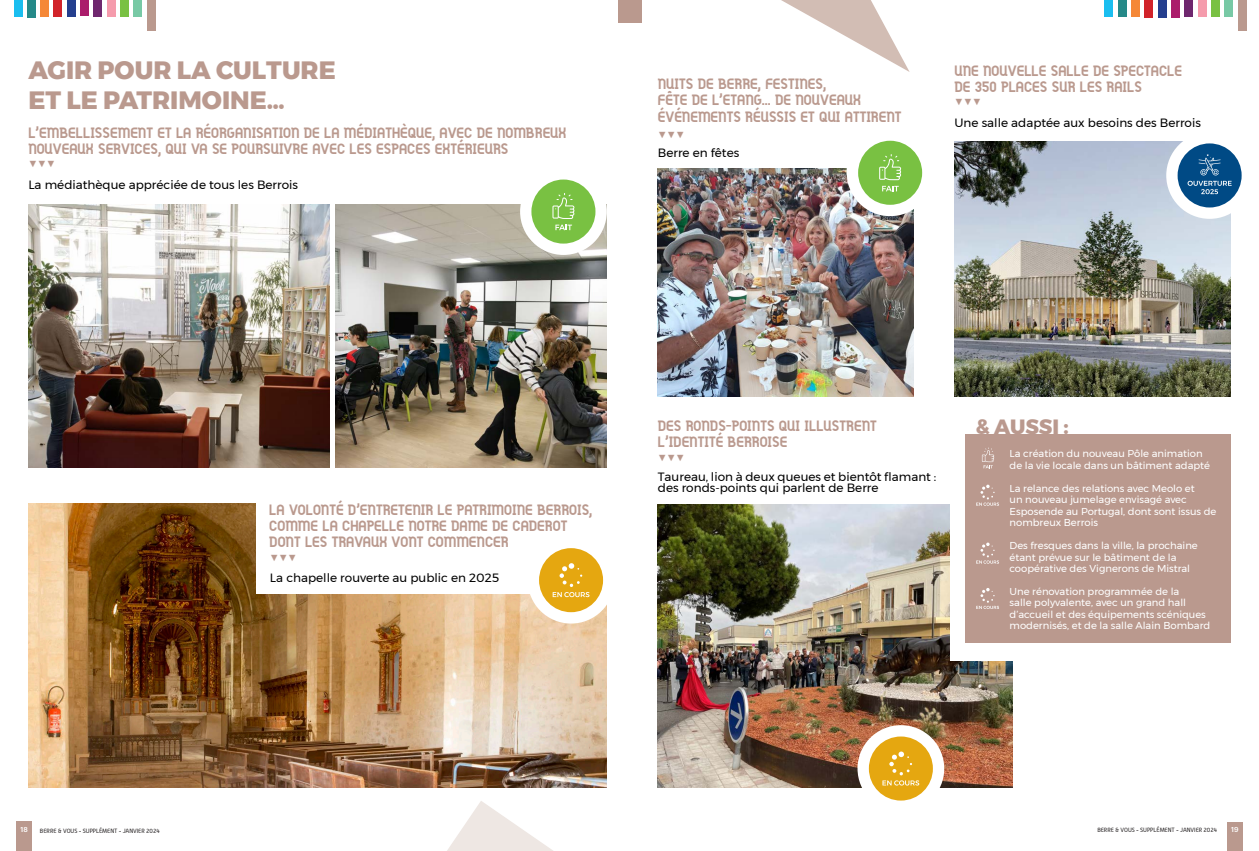
<style>
.page{position:relative;width:1259px;height:851px;background:#fff}
.page>*{position:absolute;margin:0;border:0;box-sizing:border-box;transform-origin:0 0}
.t1{font:800 25px/30px "Montserrat";color:#ba998e}
.t2{font:800 20.6px "Montserrat";color:#ba998e}
.t3{font:15px/16px "Gilbert Bold Preview 4";color:#ba998e}
.t4{font:12px/11.5px "Montserrat";color:#000001}
.t5{font:10px/11.5px "Montserrat";color:#fff}
.t6{font:500 7px "Graphik";color:#fff}
.t7{font:6px "Alwyn";color:#231f20}
</style>
<div class="page">
<img style="left:658px;top:504px;width:355px;height:283px">
<div style="left:950px;top:492px;width:142px;height:168px;background:#fff"></div>
<div style="left:630px;top:0;width:12px;height:23px;background:#ba998e"></div>
<svg style="left:448px;top:801px;width:104px;height:49px"></svg>
<svg style="left:781px;top:0;width:128px;height:72px"></svg>
<div style="left:618px;top:0;width:12px;height:23px;background:#ba998e"></div>
<div style="left:16px;top:821px;width:16px;height:29px;background:#ba998e"></div>
<div style="left:1227px;top:821px;width:15px;height:29px;background:#ba998e"></div>
<div style="left:27px;top:0;width:9px;height:17px;background:#258988"></div>
<div style="left:14px;top:0;width:8px;height:16px;background:#1abef0"></div>
<div style="left:147px;top:0;width:8px;height:31px;background:#ba998e"></div>
<div style="left:107px;top:0;width:9px;height:16px;background:#f59bac"></div>
<div style="left:94px;top:0;width:8px;height:16px;background:#6f276e"></div>
<div style="left:80px;top:0;width:9px;height:16px;background:#ab1c6b"></div>
<div style="left:67px;top:0;width:9px;height:16px;background:#253f8e"></div>
<div style="left:40px;top:0;width:9px;height:17px;background:#f58837"></div>
<div style="left:54px;top:0;width:8px;height:16px;background:#d1232a"></div>
<div style="left:134px;top:0;width:8px;height:16px;background:#78c9a5"></div>
<div style="left:120px;top:0;width:9px;height:16px;background:#79c142"></div>
<div style="left:1117px;top:0;width:9px;height:16px;background:#258988"></div>
<div style="left:1104px;top:0;width:9px;height:16px;background:#1abef0"></div>
<div style="left:1237px;top:0;width:9px;height:31px;background:#ba998e"></div>
<div style="left:1197px;top:0;width:9px;height:16px;background:#f59bac"></div>
<div style="left:1184px;top:0;width:9px;height:16px;background:#6f276e"></div>
<div style="left:1171px;top:0;width:8px;height:17px;background:#ab1c6b"></div>
<div style="left:1157px;top:0;width:9px;height:17px;background:#253f8e"></div>
<div style="left:1131px;top:0;width:8px;height:17px;background:#f58837"></div>
<div style="left:1144px;top:0;width:9px;height:17px;background:#d1232a"></div>
<div style="left:1224px;top:0;width:9px;height:16px;background:#78c9a5"></div>
<div style="left:1211px;top:0;width:8px;height:16px;background:#79c142"></div>
<img style="left:28px;top:204px;width:301px;height:263px">
<img style="left:335px;top:204px;width:272px;height:263px">
<img style="left:28px;top:503px;width:579px;height:284px">
<div style="left:256px;top:492px;width:373px;height:102px;background:#fff"></div>
<img style="left:658px;top:168px;width:255px;height:228px">
<img style="left:954px;top:141px;width:276px;height:255px">
<div style="left:520px;top:168px;width:87px;height:87px;background:#fff;border-radius:50%"></div>
<div style="left:531px;top:179px;width:64px;height:64px;background:#79c142;border-radius:50%"></div>
<svg style="left:552px;top:193px;width:23px;height:37px"></svg>
<div style="left:847px;top:129px;width:86px;height:87px;background:#fff;border-radius:50%"></div>
<div style="left:858px;top:141px;width:64px;height:64px;background:#79c142;border-radius:50%"></div>
<svg style="left:882px;top:186px;width:16px;height:5px"></svg>
<svg style="left:879px;top:154px;width:22px;height:26px"></svg>
<div style="left:857px;top:725px;width:87px;height:86px;background:#fff;border-radius:50%"></div>
<div style="left:869px;top:736px;width:64px;height:64px;background:#e5a710;border-radius:50%"></div>
<svg style="left:882px;top:751px;width:37px;height:34px"></svg>
<div style="left:528px;top:536px;width:86px;height:87px;background:#fff;border-radius:50%"></div>
<div style="left:539px;top:548px;width:64px;height:64px;background:#e5a710;border-radius:50%"></div>
<svg style="left:552px;top:563px;width:37px;height:34px"></svg>
<div style="left:1166px;top:132px;width:87px;height:87px;background:#fff;border-radius:50%"></div>
<div style="left:1177px;top:143px;width:64px;height:64px;background:#004a85;border-radius:50%"></div>
<svg style="left:1198px;top:154px;width:22px;height:21px"></svg>
<svg style="left:1187px;top:181px;width:44px;height:13px"></svg>
<div style="left:965px;top:434px;width:265px;height:208px;background:#ba998e"></div>
<svg style="left:982px;top:447px;width:12px;height:21px"></svg>
<svg style="left:976px;top:484px;width:23px;height:21px"></svg>
<svg style="left:976px;top:542px;width:23px;height:21px"></svg>
<svg style="left:976px;top:588px;width:23px;height:21px"></svg>
<p class="t1" style="left:28px;top:55px;width:309px">AGIR POUR LA CULTURE<br>ET LE PATRIMOINE…</p>
<p class="t3" style="left:28px;top:123px;width:539px">L’EMBELLISSEMENT ET LA RÉORGANISATION DE LA MÉDIATHÈQUE, AVEC DE NOMBREUX<br>NOUVEAUX SERVICES, QUI VA SE POURSUIVRE AVEC LES ESPACES EXTÉRIEURS</p>
<p class="t4" style="left:28px;top:178px;width:271px">La médiathèque appréciée de tous les Berrois</p>
<p class="t3" style="left:658px;top:75px;width:245px">NUITS DE BERRE, FESTINES,<br>FÊTE DE L’ETANG… DE NOUVEAUX<br>ÉVÉNEMENTS RÉUSSIS ET QUI ATTIRENT</p>
<p class="t4" style="left:658px;top:147px;width:83px">Berre en fêtes</p>
<p class="t3" style="left:954px;top:61px;width:229px">UNE NOUVELLE SALLE DE SPECTACLE</p>
<p class="t3" style="left:954px;top:77px;width:189px">DE 350 PLACES SUR LES RAILS</p>
<p class="t4" style="left:954px;top:117px;width:248px">Une salle adaptée aux besoins des Berrois</p>
<p class="t3" style="left:269px;top:500px;width:325px">LA VOLONTÉ D’ENTRETENIR LE PATRIMOINE BERROIS,</p>
<p class="t3" style="left:269px;top:516px;width:299px">COMME LA CHAPELLE NOTRE DAME DE CADEROT</p>
<p class="t3" style="left:269px;top:532px;width:241px">DONT LES TRAVAUX VONT COMMENCER</p>
<p class="t4" style="left:270px;top:572px;width:231px">La chapelle rouverte au public en 2025</p>
<p class="t3" style="left:658px;top:416px;width:220px">DES RONDS-POINTS QUI ILLUSTRENT</p>
<p class="t3" style="left:658px;top:432px;width:131px">L’IDENTITÉ BERROISE</p>
<p class="t4" style="left:658px;top:470px;width:280px">Taureau, lion à deux queues et bientôt flamant : des ronds-points qui parlent de Berre</p>
<p class="t2" style="left:975px;top:410px;width:95px">&amp; AUSSI :</p>
<p class="t5" style="left:1009px;top:448px;width:202px">La création du nouveau Pôle animation de la vie locale dans un bâtiment adapté</p>
<p class="t5" style="left:1009px;top:482px;width:208px">La relance des relations avec Meolo et<br>un nouveau jumelage envisagé avec<br>Esposende au Portugal, dont sont issus de nombreux Berrois</p>
<p class="t5" style="left:1009px;top:539px;width:190px">Des fresques dans la ville, la prochaine étant prévue sur le bâtiment de la coopérative des Vignerons de Mistral</p>
<p class="t5" style="left:1009px;top:585px;width:202px">Une rénovation programmée de la<br>salle polyvalente, avec un grand hall d’accueil et des équipements scéniques modernisés, et de la salle Alain Bombard</p>
<p class="t6" style="left:20px;top:824px;width:9px">18</p>
<p class="t7" style="left:40px;top:826px;width:121px">BERRE &amp; VOUS - SUPPLÉMENT - JANVIER 2024</p>
<p class="t7" style="left:1097px;top:826px;width:121px">BERRE &amp; VOUS - SUPPLÉMENT - JANVIER 2024</p>
<p class="t6" style="left:1231px;top:824px;width:9px">19</p>
</div>
